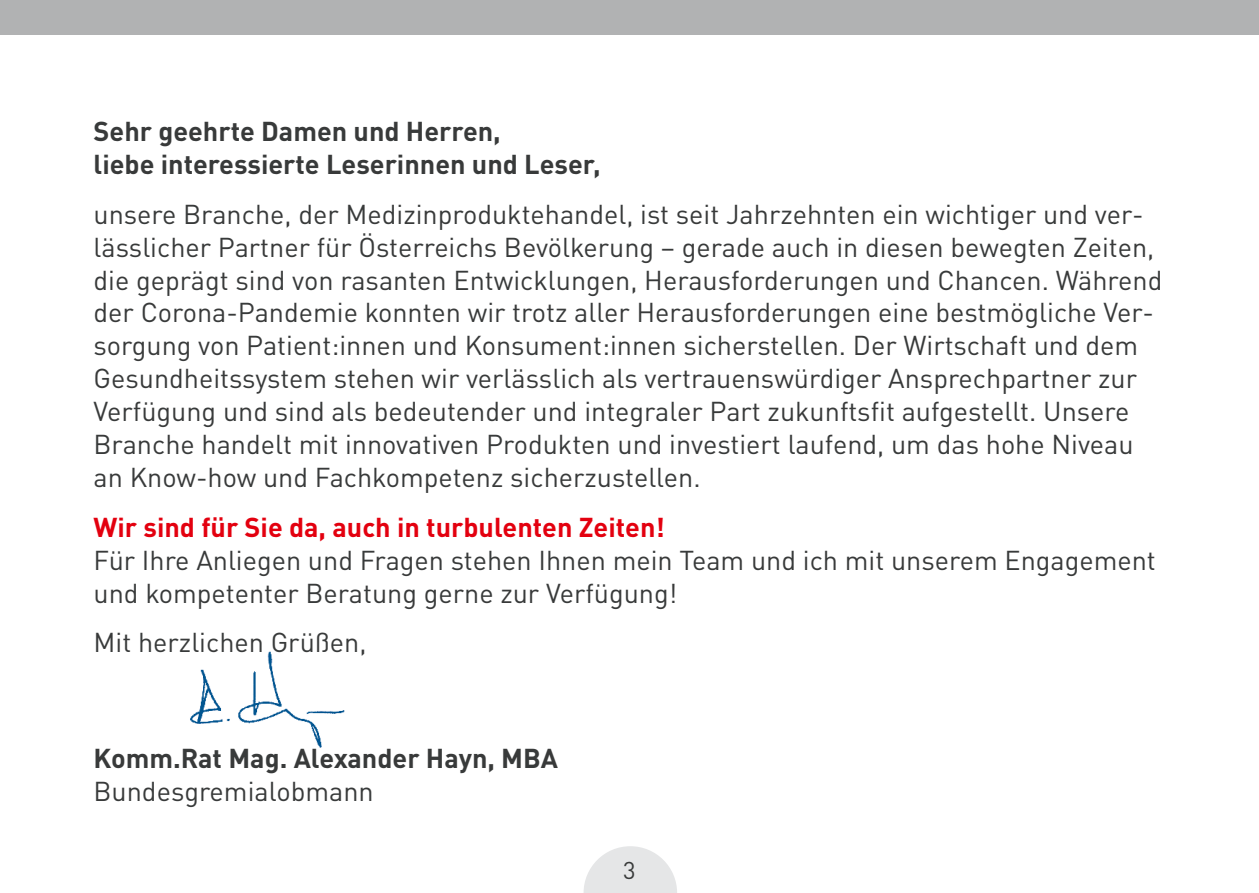
<style>
.page{position:relative;width:1259px;height:893px;background:#fff}
.page>*{position:absolute;margin:0;border:0;box-sizing:border-box;transform-origin:0 0}
.t1{font:27px/33px "DIN Pro";color:#383a3a}
.t2{font:700 27px/33px "DIN Pro";color:#383a3a}
.t3{font:700 27px "DIN Pro";color:#e3000f}
.t4{font:24px "DIN Pro";color:#383a3a}
</style>
<div class="page">
<svg style="left:583px;top:846px;width:94px;height:47px"></svg>
<img style="left:190px;top:651px;width:155px;height:97px">
<div style="left:0;top:0;width:1259px;height:34px;background:#b1b2b3"></div>
<p class="t2" style="left:94px;top:112px;width:508px">Sehr geehrte Damen und Herren,<br>liebe interessierte Leserinnen und Leser,</p>
<p class="t1" style="left:94px;top:195px;width:1070px">unsere Branche, der Medizinproduktehandel, ist seit Jahrzehnten ein wichtiger und ver&shy;lässlicher Partner für Österreichs Bevölkerung – gerade auch in diesen bewegten Zeiten, die geprägt sind von rasanten Entwicklungen, Herausforderungen und Chancen. Während der Corona-Pandemie konnten wir trotz aller Herausforderungen eine bestmögliche Ver&shy;sorgung von Patient:innen und Konsument:innen sicherstellen. Der Wirtschaft und dem Gesundheitssystem stehen wir verlässlich als vertrauenswürdiger Ansprechpartner zur Verfügung und sind als bedeutender und integraler Part zukunftsfit aufgestellt. U nsere Branche handelt mit innovativen Produkten und investiert laufend, um das hohe N iveau an Know-how und Fachkompetenz sicherzustellen.</p>
<p class="t3" style="left:94px;top:505px;width:573px">Wir sind für Sie da, auch in turbulenten Zeiten!</p>
<p class="t1" style="left:94px;top:541px;width:1064px">Für I hre Anliegen und Fragen stehen I hnen mein Team und ich mit unserem Engagement und kompetenter Beratung gerne zur Verfügung!</p>
<p class="t1" style="left:94px;top:624px;width:274px">M it herzlichen Grüßen,</p>
<p class="t2" style="left:94px;top:738px;width:465px">Komm.Rat Mag. Alexander Hayn, MBA</p>
<p class="t1" style="left:94px;top:772px;width:282px">Bundesgremialobmann</p>
<p class="t4" style="left:623px;top:852px;width:14px">3</p>
</div>
